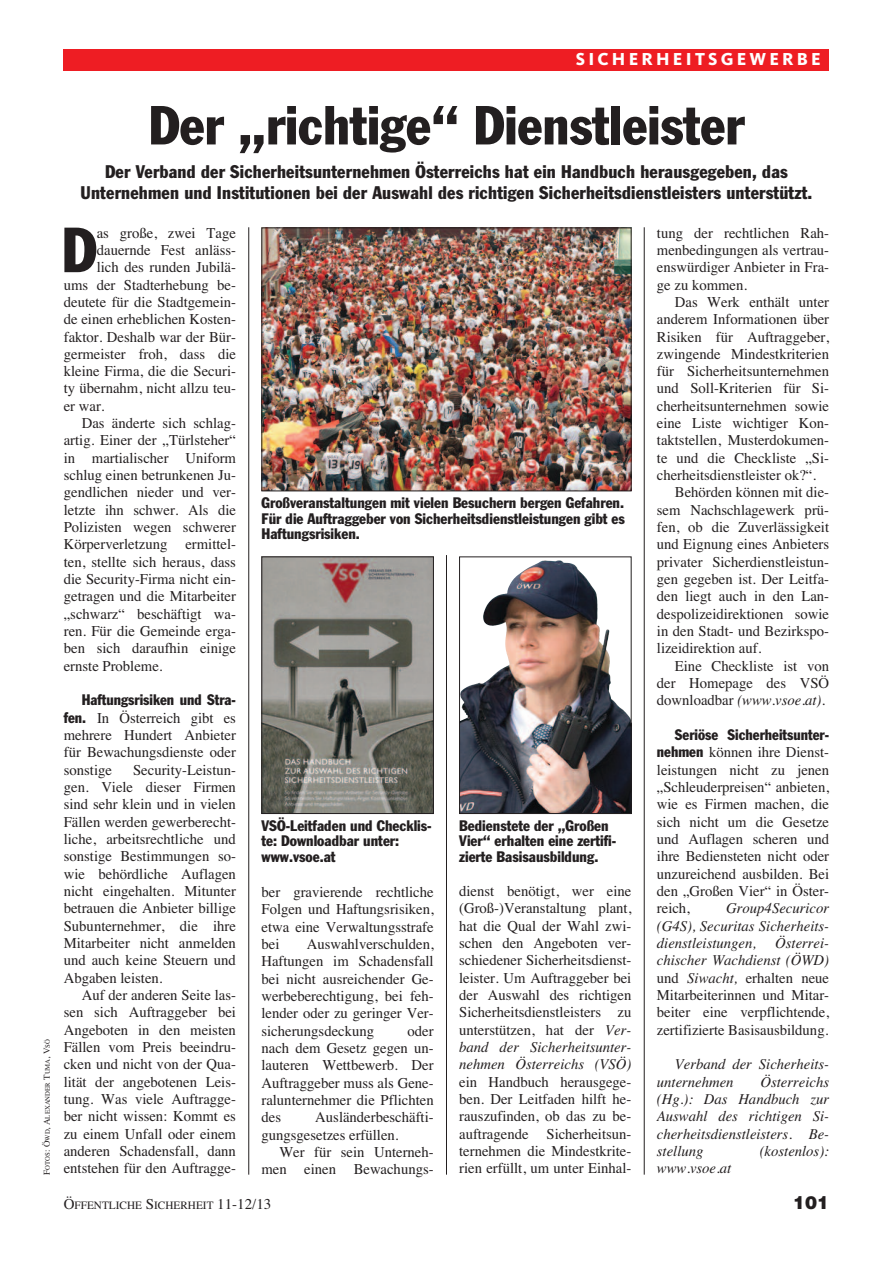
<style>
.page{position:relative;width:893px;height:1263px;background:#fff}
.page>*{position:absolute;margin:0;border:0;box-sizing:border-box;transform-origin:0 0}
.t1{font:condensed 62.55px "Franklin Gothic";color:#231f20}
.t2{font:condensed 54px "Franklin Gothic";color:#231f20}
.t3{font:condensed 18px/21.6px "Franklin Gothic";letter-spacing:.01em;color:#231f20;text-align:center}
.t4{font:800 18px "Kievit";letter-spacing:.175em;color:#fff}
.t5{font:900 18px "Helvetica";color:#231f20}
.t6{font:15px/17.2px "Times";color:#231f20;text-align:justify}
.t7{font:condensed 15px/15.8px "Franklin Gothic";color:#231f20}
.t8{font:italic 15px/17.2px "Times";color:#231f20;text-align:justify}
.t9{font:11.25px "Times";color:#231f20}
.t10{font:6.75px "Times";color:#231f20}
.s1{font-size:9px}
.s2{font-family:"Franklin Gothic";font-stretch:condensed}
.s3{font-style:italic}
.s4{font-style:normal}
.s5{font-size:15px}
</style>
<div class="page">
<hr style="left:644px;top:227px;width:1px;height:947px;background:#231f20">
<div style="left:64px;top:49px;width:765px;height:21px;background:#ee1d23"></div>
<hr style="left:248px;top:227px;width:1px;height:947px;background:#231f20">
<hr style="left:446px;top:555px;width:1px;height:619px;background:#231f20">
<img style="left:460px;top:560px;width:171px;height:255px">
<img style="left:602px;top:629px;width:18px;height:79px">
<div style="left:459px;top:557px;width:172px;height:257px;border:1px solid #231f20"></div>
<img style="left:263px;top:559px;width:169px;height:253px">
<div style="left:261px;top:557px;width:173px;height:257px;border:1px solid #231f20"></div>
<img style="left:263px;top:230px;width:366px;height:259px">
<div style="left:261px;top:228px;width:370px;height:263px;border:1px solid #231f20"></div>
<p class="t4" style="left:576px;top:53px;width:247px">SICHERHEITSGEWERBE</p>
<p class="t10" style="left:43px;top:1175px;width:137px;rotate:-90deg"><span class="s1">F</span>OTOS<span class="s1">: Ö</span>WD<span class="s1">, A</span>LEXANDER <span class="s1">T</span>UMA<span class="s1">, V</span>SÖ</p>
<h2 class="t2" style="left:149px;top:106px;width:597px">Der „richtige“ Dienstleister</h2>
<p class="t3" style="left:81px;top:162px;width:733px">Der Verband der Sicherheitsunternehmen Österreichs hat ein Handbuch herausgegeben, das<br>Unternehmen und Institutionen bei der Auswahl des richtigen Sicherheitsdienstleisters unterstützt.</p>
<h1 class="t1" style="left:62px;top:228px;width:37px">D</h1>
<p class="t6" style="left:97px;top:224px;width:141px">as große, zwei Tage</p>
<p class="t6" style="left:97px;top:241px;width:141px">dauernde Fest anläss-</p>
<p class="t6" style="left:97px;top:258px;width:141px">lich des runden Jubilä-</p>
<p class="t6" style="left:64px;top:276px;width:174px">ums der Stadterhebung be-</p>
<p class="t6" style="left:64px;top:293px;width:174px">deutete für die Stadtgemein-</p>
<p class="t6" style="left:64px;top:310px;width:174px">de einen erheblichen Kosten-</p>
<p class="t6" style="left:64px;top:328px;width:174px">faktor. Deshalb war der Bür-</p>
<p class="t6" style="left:64px;top:345px;width:174px">germeister froh, dass die</p>
<p class="t6" style="left:64px;top:362px;width:174px">kleine Firma, die die Securi-</p>
<p class="t6" style="left:64px;top:380px;width:174px">ty übernahm, nicht allzu teu-</p>
<p class="t6" style="left:64px;top:397px;width:42px">er war.</p>
<p class="t6" style="left:82px;top:414px;width:156px">Das änderte sich schlag-</p>
<p class="t6" style="left:64px;top:432px;width:174px">artig. Einer der „Türlsteher“</p>
<p class="t6" style="left:64px;top:449px;width:174px">in martialischer Uniform</p>
<p class="t6" style="left:64px;top:466px;width:174px">schlug einen betrunkenen Ju-</p>
<p class="t6" style="left:64px;top:484px;width:174px">gendlichen nieder und ver-</p>
<p class="t6" style="left:64px;top:501px;width:174px">letzte ihn schwer. Als die</p>
<p class="t6" style="left:64px;top:518px;width:174px">Polizisten wegen schwerer</p>
<p class="t6" style="left:64px;top:536px;width:174px">Körperverletzung ermittel-</p>
<p class="t6" style="left:64px;top:553px;width:174px">ten, stellte sich heraus, dass</p>
<p class="t6" style="left:64px;top:570px;width:174px">die Security-Firma nicht ein-</p>
<p class="t6" style="left:64px;top:588px;width:174px">getragen und die Mitarbeiter</p>
<p class="t6" style="left:64px;top:605px;width:174px">„schwarz“ beschäftigt wa-</p>
<p class="t6" style="left:64px;top:622px;width:174px">ren. Für die Gemeinde erga-</p>
<p class="t6" style="left:64px;top:640px;width:174px">ben sich daraufhin einige</p>
<p class="t6" style="left:64px;top:657px;width:100px">ernste Probleme.</p>
<p class="t7" style="left:82px;top:693px;width:156px">Haftungsrisiken und Stra-</p>
<p class="t6" style="left:64px;top:709px;width:174px"><span class="s2">fen.</span> In Österreich gibt es mehrere Hundert Anbieter für Bewachungsdienste oder sonstige</p>
<p class="t6" style="left:64px;top:761px;width:174px;text-indent:69px">Security-Leistun&shy;gen. Viele dieser Firmen sind sehr klein und in vielen Fällen werden gewerberecht&shy;liche, arbeitsrechtliche und sonstige Bestimmungen so&shy;wie behördliche Auflagen nicht eingehalten. Mitunter betrauen die Anbieter billige Subunternehmer, die ihre Mitarbeiter nicht anmelden und auch keine Steuern und Abgaben leisten.</p>
<p class="t6" style="left:64px;top:986px;width:174px;text-indent:18px">Auf der anderen Seite las&shy;sen sich Auftraggeber bei Angeboten in den meisten Fällen vom Preis beeindru&shy;cken und nicht von der Qua&shy;lität der angebotenen Leis&shy;tung. Was viele Auftragge&shy;ber nicht wissen: Kommt es zu einem Unfall oder einem anderen Schadensfall, dann entstehen für den Auftragge-</p>
<p class="t7" style="left:261px;top:496px;width:365px;text-align:justify">Großveranstaltungen mit vielen Besuchern bergen Gefahren.<br>Für die Auftraggeber von Sicherheitsdienstleistungen gibt es Haftungsrisiken.</p>
<p class="t7" style="left:261px;top:818px;width:172px">VSÖ-Leitfaden und Checklis&shy;te: Downloadbar unter: www.vsoe.at</p>
<p class="t6" style="left:261px;top:883px;width:174px">ber gravierende rechtliche Folgen und Haftungsrisiken, etwa eine Verwaltungsstrafe bei</p>
<p class="t6" style="left:261px;top:935px;width:174px;text-indent:45px">Auswahlverschulden, Haftungen im Schadensfall bei nicht ausreichender Ge&shy;werbeberechtigung, bei feh&shy;lender oder zu geringer Ver&shy;sicherungsdeckung</p>
<p class="t6" style="left:261px;top:1022px;width:174px;text-indent:146px">oder nach dem Gesetz gegen un&shy;lauteren Wettbewerb. Der Auftraggeber muss als Gene&shy;ralunternehmer die Pflichten des</p>
<p class="t6" style="left:261px;top:1108px;width:174px;text-indent:54px">Ausländerbeschäfti&shy;gungsgesetzes erfüllen.</p>
<p class="t6" style="left:261px;top:1143px;width:174px;text-align:right">Wer für sein Unterneh&shy;men einen Bewachungs-</p>
<p class="t7" style="left:459px;top:818px;width:158px">Bedienstete der „Großen<br>Vier“ erhalten eine zertifi&shy;zierte Basisausbildung.</p>
<p class="t6" style="left:459px;top:882px;width:174px">dienst benötigt, wer eine (Groß-)Veranstaltung plant, hat die Qual der Wahl zwi&shy;schen den Angeboten ver&shy;schiedener Sicherheitsdienst&shy;leister. Um Auftraggeber bei der Auswahl des richtigen Sicherheitsdienstleisters zu unterstützen, hat der <span class="s3">Ver&shy;band der Sicherheitsunter&shy;nehmen Österreichs (VSÖ)</span></p>
<p class="t6" style="left:459px;top:1073px;width:174px">ein Handbuch herausgege&shy;ben. Der Leitfaden hilft he&shy;rauszufinden, ob das zu be&shy;auftragende Sicherheitsun&shy;ternehmen die Mindestkrite&shy;rien erfüllt, um unter Einhal-</p>
<p class="t6" style="left:657px;top:224px;width:174px">tung der rechtlichen Rah&shy;menbedingungen als vertrau&shy;enswürdiger Anbieter in Fra&shy;ge zu kommen.</p>
<p class="t6" style="left:675px;top:293px;width:156px">Das Werk enthält unter</p>
<p class="t6" style="left:657px;top:310px;width:174px">anderem Informationen über</p>
<p class="t6" style="left:657px;top:328px;width:174px">Risiken für Auftraggeber,</p>
<p class="t6" style="left:657px;top:345px;width:174px">zwingende Mindestkriterien</p>
<p class="t6" style="left:657px;top:362px;width:174px">für Sicherheitsunternehmen</p>
<p class="t6" style="left:657px;top:380px;width:174px">und Soll-Kriterien für Si-</p>
<p class="t6" style="left:657px;top:397px;width:174px">cherheitsunternehmen sowie</p>
<p class="t6" style="left:657px;top:414px;width:174px">eine Liste wichtiger Kon-</p>
<p class="t6" style="left:657px;top:432px;width:174px">taktstellen, Musterdokumen-</p>
<p class="t6" style="left:657px;top:449px;width:174px">te und die Checkliste „Si-</p>
<p class="t6" style="left:657px;top:466px;width:161px">cherheitsdienstleister ok?“.</p>
<p class="t6" style="left:675px;top:484px;width:156px">Behörden können mit die-</p>
<p class="t6" style="left:657px;top:501px;width:174px">sem Nachschlagewerk prü-</p>
<p class="t6" style="left:657px;top:518px;width:174px">fen, ob die Zuverlässigkeit</p>
<p class="t6" style="left:657px;top:536px;width:174px">und Eignung eines Anbieters</p>
<p class="t6" style="left:657px;top:553px;width:174px">privater Sicherdienstleistun-</p>
<p class="t6" style="left:657px;top:570px;width:174px">gen gegeben ist. Der Leitfa-</p>
<p class="t6" style="left:657px;top:588px;width:174px">den liegt auch in den Lan-</p>
<p class="t6" style="left:657px;top:605px;width:174px">despolizeidirektionen sowie</p>
<p class="t6" style="left:657px;top:622px;width:174px">in den Stadt- und Bezirkspo-</p>
<p class="t6" style="left:657px;top:640px;width:106px">lizeidirektion auf.</p>
<p class="t6" style="left:675px;top:657px;width:156px">Eine Checkliste ist von</p>
<p class="t6" style="left:657px;top:674px;width:174px">der Homepage des VSÖ</p>
<p class="t8" style="left:657px;top:691px;width:170px"><span class="s4">downloadbar</span> (www.vsoe.at).</p>
<p class="t7" style="left:675px;top:728px;width:156px">Seriöse Sicherheitsunter-</p>
<p class="t6" style="left:657px;top:743px;width:174px"><span class="s2">nehmen</span> können ihre Dienst&shy;leistungen nicht zu jenen „Schleuderpreisen“ anbieten, wie es Firmen machen, die sich nicht um die Gesetze und Auflagen scheren und ihre Bediensteten nicht oder unzureichend ausbilden. Bei den „Großen Vier“ in Öster&shy;reich,</p>
<p class="t8" style="left:657px;top:899px;width:174px;text-indent:69px">Group4Securicor (G4S), Securitas Sicherheits&shy;dienstleistungen,</p>
<p class="t6" style="left:657px;top:934px;width:174px;text-indent:118px"><span class="s3">Österrei&shy;chischer Wachdienst (ÖWD) </span>und <span class="s3">Siwacht,</span> erhalten neue Mitarbeiterinnen und Mitar&shy;beiter eine verpflichtende, zertifizierte Basisausbildung.</p>
<p class="t8" style="left:657px;top:1055px;width:174px;text-indent:18px">Verband der Sicherheits&shy;unternehmen</p>
<p class="t8" style="left:657px;top:1073px;width:174px;text-indent:104px">Österreichs (Hg.): Das Handbuch zur Auswahl des richtigen Si&shy;cherheitsdienstleisters. Be&shy;stellung</p>
<p class="t8" style="left:760px;top:1142px;width:71px">(kostenlos):</p>
<p class="t8" style="left:657px;top:1159px;width:76px">www.vsoe.at</p>
<p class="t9" style="left:64px;top:1198px;width:209px"><span class="s5">Ö</span>FFENTLICHE <span class="s5">S</span>ICHERHEIT <span class="s5">11-12/13</span></p>
<p class="t5" style="left:793px;top:1192px;width:38px">101</p>
</div>
